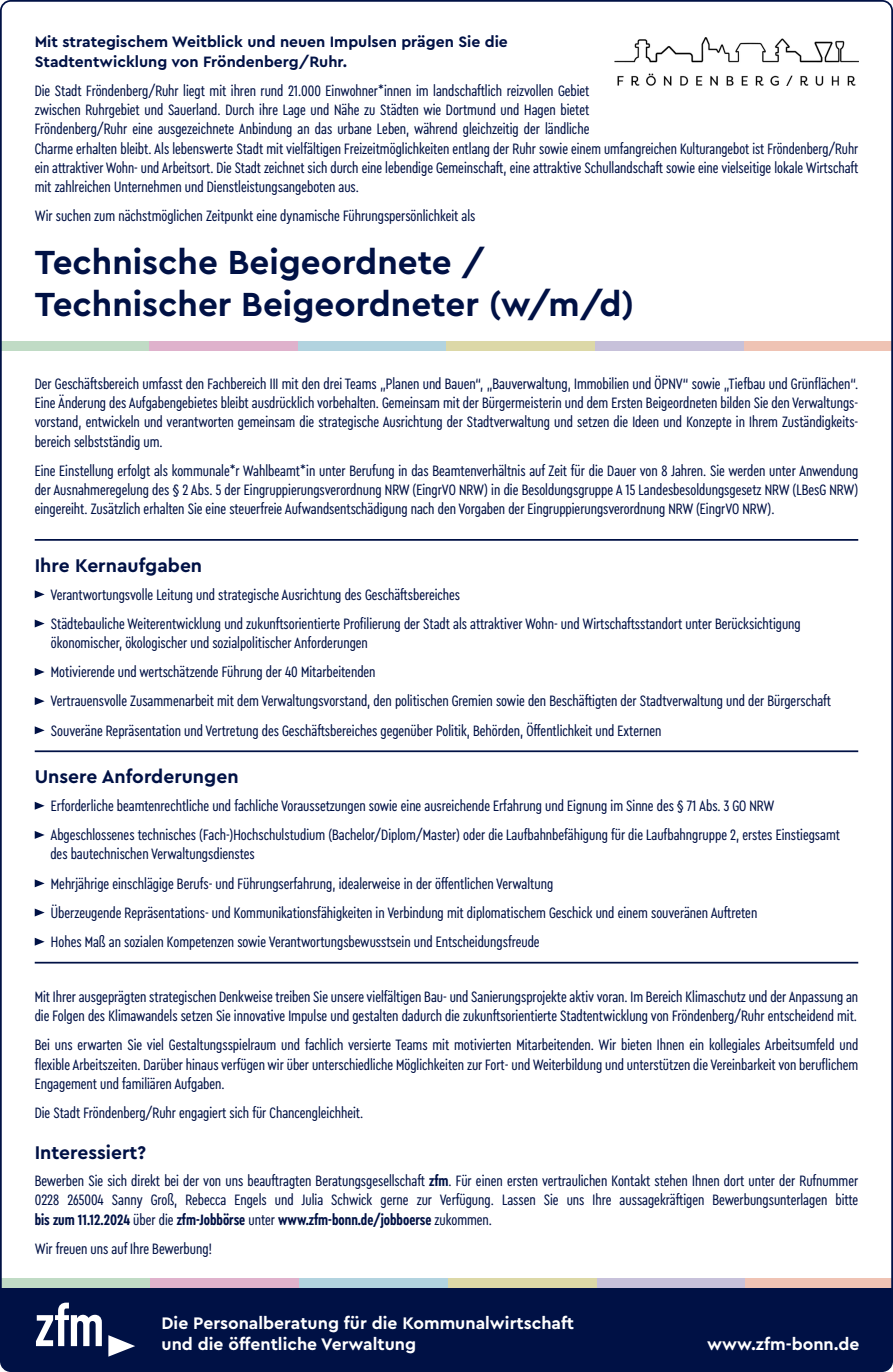
<style>
.page{position:relative;width:893px;height:1372px;background:#fff}
.page>*{position:absolute;margin:0;border:0;box-sizing:border-box;transform-origin:0 0}
.t1{font:700 35px/42px "Cera Pro";color:#001145}
.t2{font:700 19.25px "Cera Pro";color:#001145}
.t3{font:700 17.5px/21px "Cera Pro";color:#fff}
.t4{font:15.75px/19.2px "Cera Condensed Pro";color:#001145}
.t5{font:700 15.75px/19.2px "Cera Pro";color:#001145}
.s1{font-weight:700}
</style>
<div class="page">
<div style="left:0;top:341px;width:149px;height:10px;background:#c0dbc5"></div>
<div style="left:149px;top:341px;width:149px;height:10px;background:#dfb2cc"></div>
<div style="left:595px;top:341px;width:149px;height:10px;background:#c7c1da"></div>
<div style="left:744px;top:341px;width:149px;height:10px;background:#efc3b4"></div>
<div style="left:298px;top:341px;width:148px;height:10px;background:#b2d3df"></div>
<div style="left:446px;top:341px;width:149px;height:10px;background:#dcd8a7"></div>
<svg style="left:35px;top:590px;width:10px;height:8px"></svg>
<svg style="left:35px;top:619px;width:10px;height:8px"></svg>
<svg style="left:35px;top:668px;width:10px;height:8px"></svg>
<svg style="left:35px;top:697px;width:10px;height:8px"></svg>
<svg style="left:35px;top:726px;width:10px;height:8px"></svg>
<svg style="left:35px;top:802px;width:10px;height:7px"></svg>
<svg style="left:35px;top:831px;width:10px;height:8px"></svg>
<svg style="left:35px;top:879px;width:10px;height:8px"></svg>
<svg style="left:35px;top:908px;width:10px;height:8px"></svg>
<svg style="left:35px;top:938px;width:10px;height:7px"></svg>
<hr style="left:35px;top:539px;width:823px;height:2px;background:#001145">
<hr style="left:35px;top:750px;width:823px;height:2px;background:#001145">
<hr style="left:35px;top:962px;width:823px;height:1px;background:#001145">
<img style="left:614px;top:37px;width:244px;height:48px">
<div style="left:1px;top:1287px;width:891px;height:84px;background:#001145"></div>
<div style="left:1px;top:1278px;width:149px;height:10px;background:#c0dbc5"></div>
<div style="left:150px;top:1278px;width:149px;height:10px;background:#dfb2cc"></div>
<div style="left:597px;top:1278px;width:148px;height:10px;background:#c7c1da"></div>
<div style="left:745px;top:1278px;width:147px;height:10px;background:#efc3b4"></div>
<div style="left:299px;top:1278px;width:149px;height:10px;background:#b2d3df"></div>
<div style="left:448px;top:1278px;width:149px;height:10px;background:#dcd8a7"></div>
<svg style="left:36px;top:1302px;width:66px;height:44px"></svg>
<svg style="left:108px;top:1335px;width:27px;height:21px"></svg>
<p class="t5" style="left:35px;top:32px;width:475px">Mit strategischem Weitblick und neuen Impulsen prägen Sie die<br>Stadtentwicklung von Fröndenberg/Ruhr.</p>
<p class="t4" style="left:35px;top:80px;width:825px">Die Stadt Fröndenberg/Ruhr liegt mit ihren rund 21.000 Einwohner*innen im landschaftlich reizvollen Gebiet<br>zwischen Ruhrgebiet und Sauerland. Durch ihre Lage und Nähe zu Städten wie Dortmund und Hagen bietet<br>Fröndenberg/Ruhr eine ausgezeichnete Anbindung an das urbane Leben, während gleichzeitig der ländliche<br>Charme erhalten bleibt. Als lebenswerte Stadt mit vielfältigen Freizeitmöglichkeiten entlang der Ruhr sowie einem umfangreichen Kulturangebot ist Fröndenberg/Ruhr ein attraktiver Wohn- und Arbeitsort. Die Stadt zeichnet sich durch eine lebendige Gemeinschaft, eine attraktive Schullandschaft sowie eine vielseitige lokale Wirtschaft mit zahlreichen Unternehmen und Dienstleistungsangeboten aus.</p>
<p class="t4" style="left:35px;top:206px;width:442px">Wir suchen zum nächstmöglichen Zeitpunkt eine dynamische Führungspersönlichkeit als</p>
<p class="t1" style="left:35px;top:240px;width:601px">Technische Beigeordnete /<br>Technischer Beigeordneter (w/m/d)</p>
<p class="t4" style="left:35px;top:373px;width:825px;text-align:justify">Der Geschäftsbereich umfasst den Fachbereich III mit den drei Teams „Planen und Bauen“, „Bauverwaltung, Immobilien und ÖPNV“ sowie „Tiefbau und Grünflächen“.<br>Eine Änderung des Aufgabengebietes bleibt ausdrücklich vorbehalten. Gemeinsam mit der Bürgermeisterin und dem Ersten Beigeordneten bilden Sie den Verwaltungs&shy;vorstand, entwickeln und verantworten gemeinsam die strategische Ausrichtung der Stadtverwaltung und setzen die Ideen und Konzepte in Ihrem Zuständigkeits&shy;bereich selbstständig um.</p>
<p class="t4" style="left:35px;top:460px;width:825px;text-align:justify">Eine Einstellung erfolgt als kommunale*r Wahlbeamt*in unter Berufung in das Beamtenverhältnis auf Zeit für die Dauer von 8 Jahren. Sie werden unter Anwendung der Ausnahmeregelung des § 2 Abs. 5 der Eingruppierungsverordnung NRW (EingrVO NRW) in die Besoldungsgruppe A 15 Landesbesoldungsgesetz NRW (LBesG NRW) eingereiht. Zusätzlich erhalten Sie eine steuerfreie Aufwandsentschädigung nach den Vorgaben der Eingruppierungsverordnung NRW (EingrVO NRW).</p>
<p class="t2" style="left:35px;top:553px;width:169px">Ihre Kernaufgaben</p>
<p class="t4" style="left:50px;top:584px;width:411px">Verantwortungsvolle Leitung und strategische Ausrichtung des Geschäftsbereiches</p>
<p class="t4" style="left:51px;top:613px;width:751px">Städtebauliche Weiterentwicklung und zukunftsorientierte Profilierung der Stadt als attraktiver Wohn- und Wirtschaftsstandort unter Berücksichtigung ökonomischer, ökologischer und sozialpolitischer Anforderungen</p>
<p class="t4" style="left:51px;top:661px;width:326px">Motivierende und wertschätzende Führung der 40 Mitarbeitenden</p>
<p class="t4" style="left:50px;top:691px;width:782px">Vertrauensvolle Zusammenarbeit mit dem Verwaltungsvorstand, den politischen Gremien sowie den Beschäftigten der Stadtverwaltung und der Bürgerschaft</p>
<p class="t4" style="left:51px;top:720px;width:612px">Souveräne Repräsentation und Vertretung des Geschäftsbereiches gegenüber Politik, Behörden, Öffentlichkeit und Externen</p>
<p class="t2" style="left:35px;top:764px;width:205px">Unsere Anforderungen</p>
<p class="t4" style="left:51px;top:795px;width:725px">Erforderliche beamtenrechtliche und fachliche Voraussetzungen sowie eine ausreichende Erfahrung und Eignung im Sinne des § 71 Abs. 3 GO NRW</p>
<p class="t4" style="left:50px;top:824px;width:791px">Abgeschlossenes technisches (Fach-)Hochschulstudium (Bachelor/Diplom/Master) oder die Laufbahnbefähigung für die Laufbahngruppe 2, erstes Einstiegsamt des bautechnischen Verwaltungsdienstes</p>
<p class="t4" style="left:51px;top:873px;width:504px">Mehrjährige einschlägige Berufs- und Führungserfahrung, idealerweise in der öffentlichen Verwaltung</p>
<p class="t4" style="left:51px;top:902px;width:708px">Überzeugende Repräsentations- und Kommunikationsfähigkeiten in Verbindung mit diplomatischem Geschick und einem souveränen Auftreten</p>
<p class="t4" style="left:51px;top:931px;width:490px">Hohes Maß an sozialen Kompetenzen sowie Verantwortungsbewusstsein und Entscheidungsfreude</p>
<p class="t4" style="left:35px;top:986px;width:825px">Mit Ihrer ausgeprägten strategischen Denkweise treiben Sie unsere vielfältigen Bau- und Sanierungsprojekte aktiv voran. Im Bereich Klimaschutz und der Anpassung an die Folgen des Klimawandels setzen Sie innovative Impulse und gestalten dadurch die zukunftsorientierte Stadtentwicklung von Fröndenberg/Ruhr entscheidend mit.</p>
<p class="t4" style="left:35px;top:1034px;width:825px;text-align:justify">Bei uns erwarten Sie viel Gestaltungsspielraum und fachlich versierte Teams mit motivierten Mitarbeitenden. Wir bieten Ihnen ein kollegiales Arbeitsumfeld und flexible Arbeitszeiten. Darüber hinaus verfügen wir über unterschiedliche Möglichkeiten zur Fort- und Weiterbildung und unterstützen die Vereinbarkeit von beruflichem Engagement und familiären Aufgaben.</p>
<p class="t4" style="left:35px;top:1102px;width:330px">Die Stadt Fröndenberg/Ruhr engagiert sich für Chancengleichheit.</p>
<p class="t2" style="left:35px;top:1139px;width:113px">Interessiert?</p>
<p class="t4" style="left:35px;top:1170px;width:825px;text-align:justify">Bewerben Sie sich direkt bei der von uns beauftragten Beratungsgesellschaft <span class="s1">zfm</span>. Für einen ersten vertraulichen Kontakt stehen Ihnen dort unter der Rufnummer 0228 265004 Sanny Groß, Rebecca Engels und Julia Schwick gerne zur Verfügung. Lassen Sie uns Ihre aussagekräftigen Bewerbungsunterlagen bitte <span class="s1">bis zum 11.12.2024</span> über die <span class="s1">zfm-Jobbörse</span> unter <span class="s1">www.zfm-bonn.de/jobboerse</span> zukommen.</p>
<p class="t4" style="left:35px;top:1238px;width:179px">Wir freuen uns auf Ihre Bewerbung!</p>
<p class="t3" style="left:162px;top:1311px;width:414px">Die Personalberatung für die Kommunalwirtschaft und die öffentliche Verwaltung</p>
<p class="t3" style="left:707px;top:1333px;width:154px">www.zfm-bonn.de</p>
</div>
